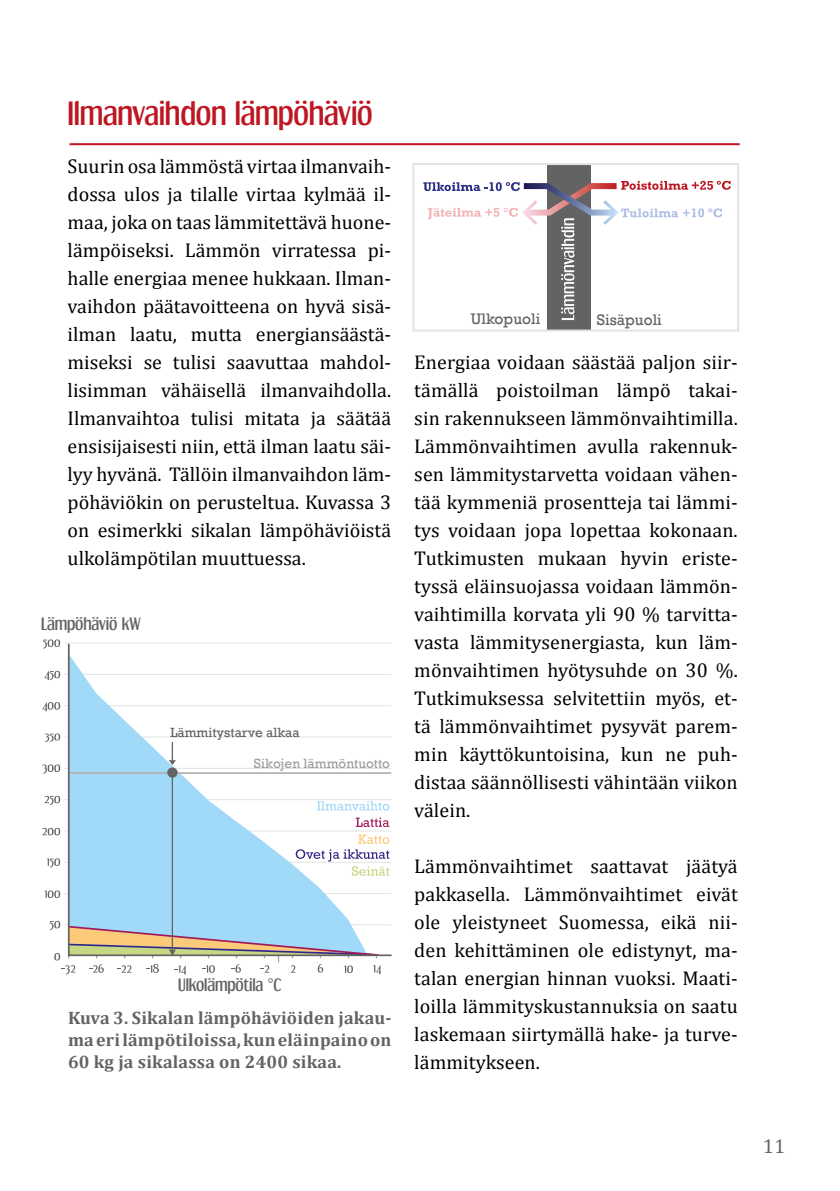
<style>
.page{position:relative;width:840px;height:1191px;background:#fff}
.page>*{position:absolute;margin:0;border:0;box-sizing:border-box;transform-origin:0 0}
.t1{font:30px "Dream Orphanage Rg";letter-spacing:-.01em;color:#be1622}
.t2{font:20px/28px "Cambria";letter-spacing:.005em;color:#000;text-align:justify}
.t3{font:20px "Cambria";color:#646363}
.t4{font:700 18px/22px "Cambria";letter-spacing:.01em;color:#646363;text-align:justify}
.t5{font:16px "Dream Orphanage Rg";letter-spacing:-.01em;color:#646363}
.t6{font:15.6px "Rockwell";color:#646363}
.t7{font:13.6px "Rockwell";color:#9d9d9c}
.t8{font:13.6px "Rockwell";color:#646363}
</style>
<div class="page">
<hr style="left:69px;top:143px;width:670px;height:2px;background:#be1622">
<hr style="left:64px;top:642px;width:327px;height:1px;background:#e3e3e3">
<hr style="left:64px;top:674px;width:327px;height:1px;background:#e3e3e3">
<hr style="left:64px;top:705px;width:327px;height:1px;background:#e3e3e3">
<hr style="left:64px;top:736px;width:327px;height:1px;background:#e3e3e3">
<hr style="left:64px;top:768px;width:327px;height:1px;background:#e3e3e3">
<hr style="left:64px;top:799px;width:327px;height:1px;background:#e3e3e3">
<hr style="left:64px;top:830px;width:327px;height:1px;background:#e3e3e3">
<hr style="left:64px;top:862px;width:327px;height:1px;background:#e3e3e3">
<hr style="left:64px;top:893px;width:327px;height:1px;background:#e3e3e3">
<svg style="left:43px;top:639px;width:17px;height:9px"></svg>
<svg style="left:44px;top:670px;width:16px;height:10px"></svg>
<svg style="left:42px;top:702px;width:18px;height:9px"></svg>
<svg style="left:44px;top:733px;width:16px;height:9px"></svg>
<svg style="left:42px;top:764px;width:18px;height:9px"></svg>
<svg style="left:44px;top:796px;width:16px;height:9px"></svg>
<svg style="left:42px;top:828px;width:18px;height:7px"></svg>
<svg style="left:47px;top:858px;width:13px;height:9px"></svg>
<svg style="left:44px;top:890px;width:16px;height:8px"></svg>
<svg style="left:67px;top:642px;width:325px;height:315px"></svg>
<hr style="left:172px;top:777px;width:1px;height:177px;background:#646363">
<svg style="left:50px;top:921px;width:333px;height:53px"></svg>
<svg style="left:168px;top:742px;width:9px;height:24px"></svg>
<div style="left:167px;top:767px;width:10px;height:10px;background:#646363;border-radius:50%"></div>
<svg style="left:412px;top:163px;width:326px;height:168px"></svg>
<h1 class="t1" style="left:68px;top:95px;width:306px">Ilmanvaihdon lämpöhäviö</h1>
<p class="t2" style="left:68px;top:152px;width:325px">Suurin osa lämmöstä virtaa ilmanvaih&shy;dossa ulos ja tilalle virtaa kylmää il&shy;maa, joka on taas lämmitettävä huone&shy;lämpöiseksi. Lämmön virratessa pi&shy;halle energiaa menee hukkaan. Ilman&shy;vaihdon päätavoitteena on hyvä sisä&shy;ilman laatu, mutta energiansäästä&shy;miseksi se tulisi saavuttaa mahdol&shy;lisimman vähäisellä ilmanvaihdolla.<br>Ilmanvaihtoa tulisi mitata ja säätää ensisijaisesti niin, että ilman laatu säi&shy;lyy hyvänä. Tällöin ilmanvaihdon läm&shy;pöhäviökin on perusteltua. Kuvassa 3 on esimerkki sikalan lämpöhäviöistä ulkolämpötilan muuttuessa.</p>
<p class="t5" style="left:41px;top:614px;width:101px">Lämpöhäviö kW</p>
<p class="t8" style="left:170px;top:724px;width:131px">Lämmitystarve alkaa</p>
<p class="t7" style="left:254px;top:755px;width:137px">Sikojen lämmöntuotto</p>
<p class="t5" style="left:178px;top:974px;width:105px">Ulkolämpötila °C</p>
<p class="t4" style="left:68px;top:1006px;width:325px">Kuva 3. Sikalan lämpöhäviöiden jakau&shy;ma eri lämpötiloissa, kun eläinpaino on 60 kg ja sikalassa on 2400 sikaa.</p>
<p class="t6" style="left:470px;top:310px;width:71px">Ulkopuoli</p>
<p class="t6" style="left:596px;top:310px;width:66px">Sisäpuoli</p>
<p class="t2" style="left:414px;top:348px;width:325px">Energiaa voidaan säästää paljon siir&shy;tämällä poistoilman lämpö takai&shy;sin rakennukseen lämmönvaihtimilla.<br>Lämmönvaihtimen avulla rakennuk&shy;sen lämmitystarvetta voidaan vähen&shy;tää kymmeniä prosentteja tai lämmi&shy;tys voidaan jopa lopettaa kokonaan.<br>Tutkimusten mukaan hyvin eriste&shy;tyssä eläinsuojassa voidaan lämmön&shy;vaihtimilla korvata yli 90 % tarvitta&shy;vasta lämmitysenergiasta, kun läm&shy;mönvaihtimen hyötysuhde on 30 %.<br>Tutkimuksessa selvitettiin myös, et&shy;tä lämmönvaihtimet pysyvät parem&shy;min käyttökuntoisina, kun ne puh&shy;distaa säännöllisesti vähintään viikon välein.</p>
<p class="t2" style="left:414px;top:852px;width:325px">Lämmönvaihtimet saattavat jäätyä pakkasella. Lämmönvaihtimet eivät ole yleistyneet Suomessa, eikä nii&shy;den kehittäminen ole edistynyt, ma&shy;talan energian hinnan vuoksi. Maati&shy;loilla lämmityskustannuksia on saatu laskemaan siirtymällä hake- ja turve&shy;lämmitykseen.</p>
<p class="t3" style="left:762px;top:1134px;width:24px">11</p>
</div>
